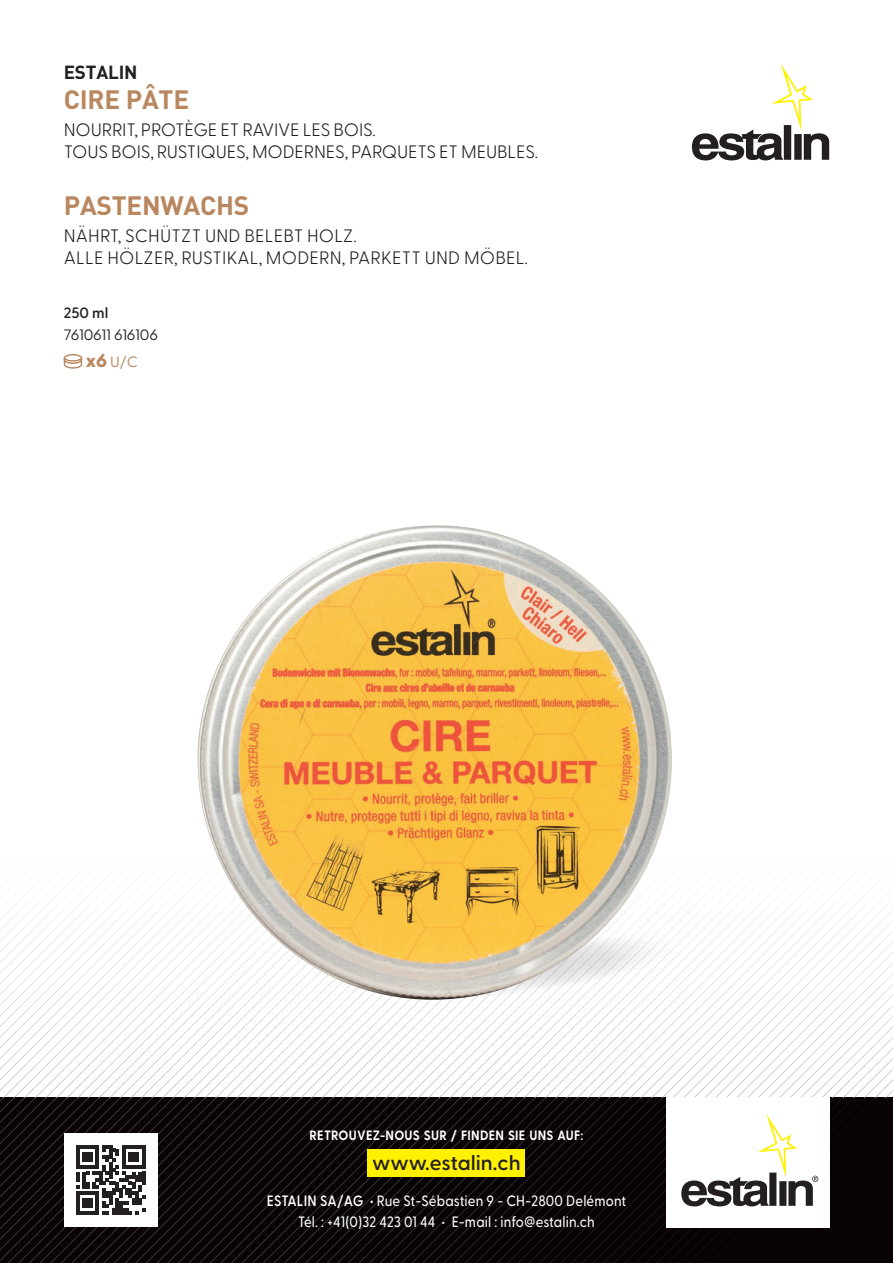
<style>
.page{position:relative;width:893px;height:1263px;background:#fff}
.page>*{position:absolute;margin:0;border:0;box-sizing:border-box;transform-origin:0 0}
.Nom_produit-Bois{font:700 26.25px "DINOTF";letter-spacing:-.01em;color:#b9875f}
.t1{font:600 21px "Greycliff CF";color:#231f20}
.Marque{font:700 18.75px "DINOTF";letter-spacing:-.01em;color:#231f20}
.FonctionProduit{font:300 18px/21.8px "Greycliff CF";letter-spacing:-.01em;color:#231f20}
.FonctionProduit-2{font:300 18px/21.8px "Greycliff CF";letter-spacing:.01em;color:#231f20}
.t2{font:500 15px/21px "Greycliff CF";letter-spacing:.01em;color:#fff;text-align:center;scale:.9 1}
.EAN{font:15px "Greycliff CF";color:#231f20;scale:1.04 1}
.Contenant{font:600 15px "Greycliff CF";color:#231f20}
.EAN-2{font:15px "Greycliff CF";color:#b9875f}
.t3{font:700 13.5px "Greycliff CF";letter-spacing:.02em;color:#fff;scale:.9 1}
.s1{font-weight:800;font-size:18.75px}
.s2{font-weight:600}
</style>
<div class="page">
<svg style="left:266px;top:1097px;width:10px;height:166px;background:#0e0908"></svg>
<svg style="left:276px;top:1097px;width:11px;height:166px;background:#0e0908"></svg>
<svg style="left:287px;top:1097px;width:10px;height:166px;background:#0e0908"></svg>
<svg style="left:297px;top:1097px;width:11px;height:166px;background:#0e0908"></svg>
<svg style="left:308px;top:1097px;width:10px;height:166px;background:#0e0908"></svg>
<svg style="left:318px;top:1097px;width:11px;height:166px;background:#0e0908"></svg>
<svg style="left:329px;top:1097px;width:11px;height:166px;background:#0e0908"></svg>
<svg style="left:340px;top:1097px;width:10px;height:166px;background:#0d0908"></svg>
<svg style="left:350px;top:1097px;width:11px;height:166px;background:#0d0908"></svg>
<svg style="left:361px;top:1097px;width:11px;height:166px;background:#120d08"></svg>
<svg style="left:372px;top:1097px;width:10px;height:166px"></svg>
<svg style="left:382px;top:1097px;width:11px;height:166px;background:#0f0a08"></svg>
<svg style="left:393px;top:1097px;width:11px;height:166px;background:#0f0a08"></svg>
<img style="left:197px;top:525px;width:475px;height:475px">
<div style="left:368px;top:1149px;width:157px;height:27px;background:#fff101"></div>
<svg style="left:0;top:819px;width:266px;height:444px"></svg>
<svg style="left:404px;top:819px;width:489px;height:444px"></svg>
<svg style="left:692px;top:64px;width:137px;height:96px"></svg>
<svg style="left:64px;top:354px;width:18px;height:15px"></svg>
<p class="Marque" style="left:64px;top:60px;width:75px">ESTALIN</p>
<p class="Nom_produit-Bois" style="left:64px;top:82px;width:127px">CIRE PÂTE</p>
<p class="FonctionProduit" style="left:64px;top:117px;width:476px">NOURRIT, PROTÈGE ET RAVIVE LES BOIS.<br>TOUS BOIS, RUSTIQUES, MODERNES, PARQUETS ET MEUBLES.</p>
<p class="Nom_produit-Bois" style="left:64px;top:188px;width:187px">PASTENWACHS</p>
<p class="FonctionProduit-2" style="left:64px;top:223px;width:466px">NÄHRT, SCHÜTZT UND BELEBT HOLZ.<br>ALLE HÖLZER, RUSTIKAL, MODERN, PARKETT UND MÖBEL.</p>
<p class="Contenant" style="left:64px;top:301px;width:46px">250 ml</p>
<p class="EAN" style="left:64px;top:324px;width:92px">7610611 616106</p>
<p class="EAN-2" style="left:86px;top:351px;width:54px"><span class="s1">x6</span> U/C</p>
<p class="t3" style="left:310px;top:1127px;width:306px">RETROUVEZ-NOUS SUR / FINDEN SIE UNS AUF:</p>
<h2 class="t1" style="left:372px;top:1147px;width:150px">www.estalin.ch</h2>
<p class="t2" style="left:267px;top:1189px;width:401px"><span class="s2">ESTALIN SA/AG •</span> Rue St-Sébastien 9 - CH-2800 Delémont<br>Tél. : +41(0)32 423 01 44 • E-mail : info@estalin.ch</p>
</div>
